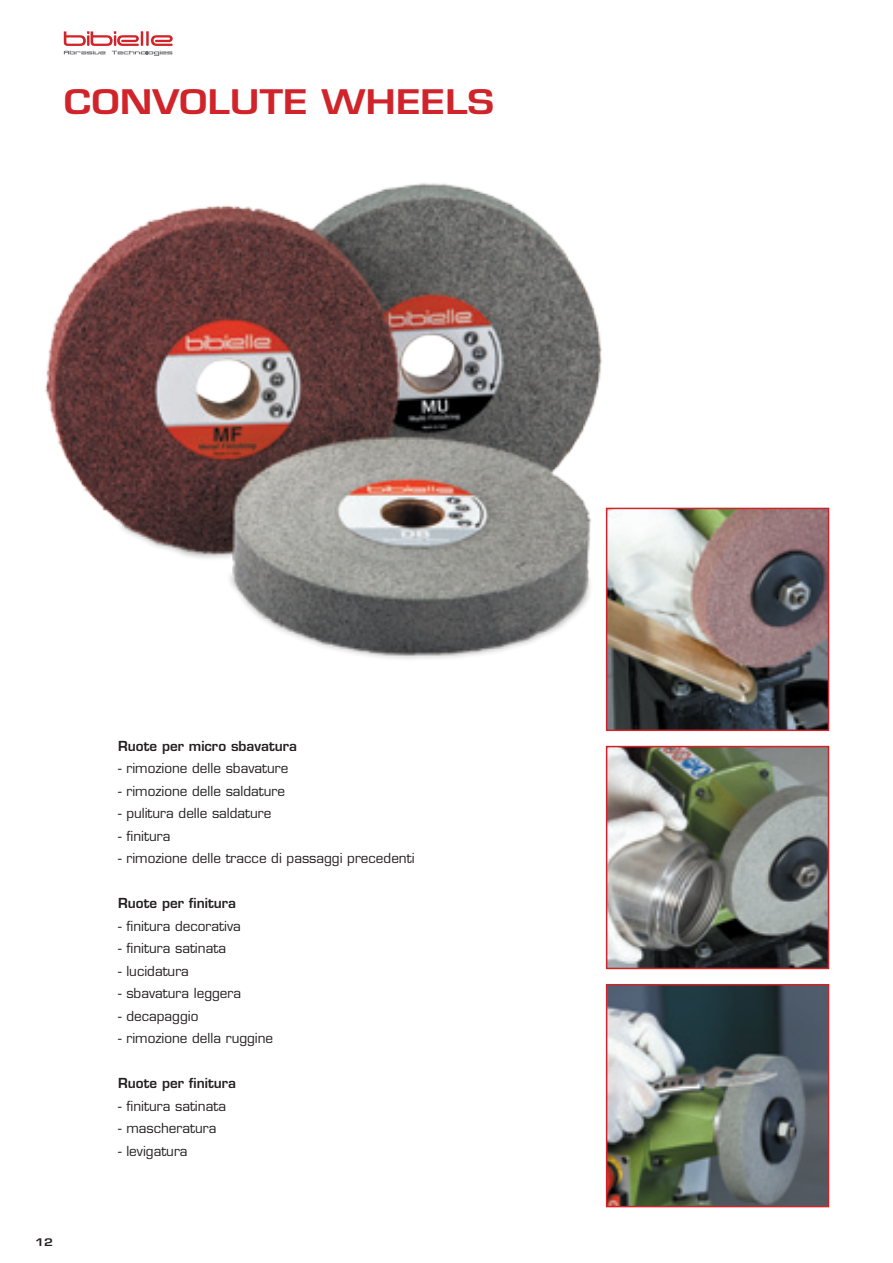
<style>
.page{position:relative;width:893px;height:1263px;background:#fff}
.page>*{position:absolute;margin:0;border:0;box-sizing:border-box;transform-origin:0 0}
.t1{font:600 33px "Eurostile";color:#d1232a;scale:1.2 1}
.PAR_CORPO{font:13.5px "Eurostile";color:#231f20}
.PAR_CORPO-2{font:600 13.5px "Eurostile";color:#231f20}
.PAR_CORPO_-_pallini{font:600 10.2px "Eurostile";color:#231f20;scale:1.25 1}
</style>
<div class="page">
<svg style="left:64px;top:31px;width:109px;height:25px"></svg>
<img style="left:45px;top:183px;width:609px;height:513px">
<img style="left:609px;top:987px;width:217px;height:217px">
<div style="left:606px;top:984px;width:223px;height:223px;border:2px solid #d1232a"></div>
<img style="left:609px;top:749px;width:217px;height:217px">
<div style="left:606px;top:746px;width:223px;height:223px;border:2px solid #d1232a"></div>
<img style="left:609px;top:511px;width:217px;height:217px">
<div style="left:606px;top:508px;width:223px;height:223px;border:2px solid #d1232a"></div>
<p class="t1" style="left:64px;top:81px;width:360px">CONVOLUTE WHEELS</p>
<p class="PAR_CORPO_-_pallini" style="left:35px;top:1235px;width:16px">12</p>
<p class="PAR_CORPO-2" style="left:118px;top:737px;width:180px">Ruote per micro sbavatura</p>
<p class="PAR_CORPO" style="left:118px;top:760px;width:172px">- rimozione delle sbavature</p>
<p class="PAR_CORPO" style="left:118px;top:782px;width:168px">- rimozione delle saldature</p>
<p class="PAR_CORPO" style="left:118px;top:805px;width:155px">- pulitura delle saldature</p>
<p class="PAR_CORPO" style="left:118px;top:827px;width:54px">- finitura</p>
<p class="PAR_CORPO" style="left:118px;top:850px;width:298px">- rimozione delle tracce di passaggi precedenti</p>
<p class="PAR_CORPO-2" style="left:118px;top:895px;width:119px">Ruote per finitura</p>
<p class="PAR_CORPO" style="left:118px;top:917px;width:124px">- finitura decorativa</p>
<p class="PAR_CORPO" style="left:118px;top:940px;width:109px">- finitura satinata</p>
<p class="PAR_CORPO" style="left:118px;top:962px;width:72px">- lucidatura</p>
<p class="PAR_CORPO" style="left:118px;top:985px;width:124px">- sbavatura leggera</p>
<p class="PAR_CORPO" style="left:118px;top:1007px;width:82px">- decapaggio</p>
<p class="PAR_CORPO" style="left:118px;top:1030px;width:156px">- rimozione della ruggine</p>
<p class="PAR_CORPO-2" style="left:118px;top:1075px;width:119px">Ruote per finitura</p>
<p class="PAR_CORPO" style="left:118px;top:1097px;width:109px">- finitura satinata</p>
<p class="PAR_CORPO" style="left:118px;top:1120px;width:100px">- mascheratura</p>
<p class="PAR_CORPO" style="left:118px;top:1142px;width:71px">- levigatura</p>
</div>
